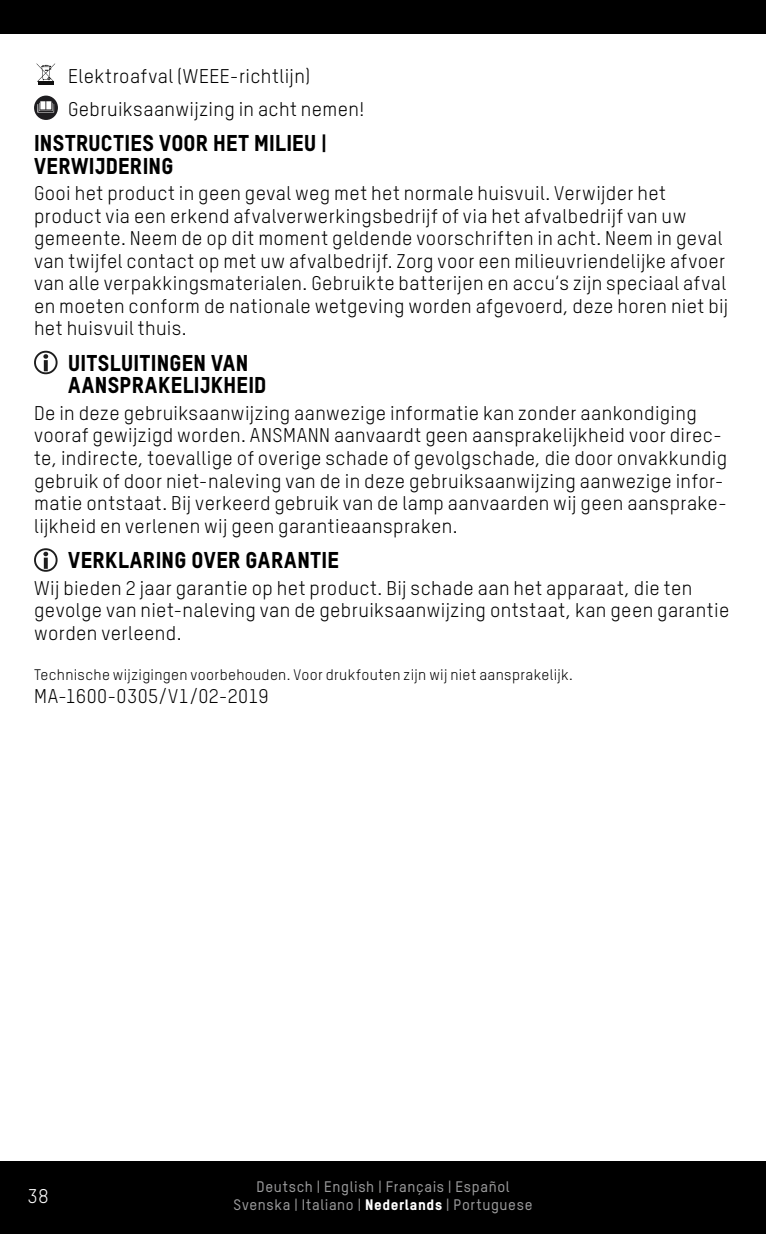
<style>
.page{position:relative;width:766px;height:1234px;background:#fff}
.page>*{position:absolute;margin:0;border:0;box-sizing:border-box;transform-origin:0 0}
.t1{font:800 22.5px/22.5px "TSTARPRO";letter-spacing:.02em;color:#000}
.t2{font:19.5px/22.5px "TSTARPRO";letter-spacing:.02em;color:#000}
.t3{font:19.5px "TSTARPRO";color:#fff}
.t4{font:15px "TSTARPRO";letter-spacing:.02em;color:#000}
.t5{font:500 15px/18px "TSTARPRO";letter-spacing:.045em;color:#9c9c9d;text-align:center}
.s1{font-weight:800;color:#fff}
</style>
<div class="page">
<div style="left:0;top:0;width:765px;height:34px;background:#000"></div>
<div style="left:0;top:1160px;width:765px;height:73px;background:#000"></div>
<svg style="left:37px;top:63px;width:18px;height:19px"></svg>
<hr style="left:38px;top:81px;width:15px;height:4px;background:#101010">
<svg style="left:34px;top:96px;width:24px;height:24px"></svg>
<svg style="left:34px;top:351px;width:24px;height:23px"></svg>
<svg style="left:34px;top:548px;width:24px;height:23px"></svg>
<p class="t2" style="left:68px;top:59px;width:297px;line-height:32.4px">Elektroafval (WEEE-richtlijn)<br>Gebruiksaanwijzing in acht nemen!</p>
<p class="t1" style="left:34px;top:130px;width:294px">INSTRUCTIES VOOR HET MILIEU |<br>VERWIJDERING</p>
<p class="t2" style="left:34px;top:181px;width:695px">Gooi het product in geen geval weg met het normale huisvuil. Verwijder het product via een erkend afvalverwerkingsbedrijf of via het afvalbedrijf van uw gemeente. Neem de op dit moment geldende voorschriften in acht. Neem in geval van twijfel contact op met uw afvalbedrijf. Zorg voor een milieuvriendelijke afvoer van alle verpakkingsmaterialen. Gebruikte batterijen en accu‘s zijn speciaal afval en moeten conform de nationale wetgeving worden afgevoerd, deze horen niet bij het huisvuil thuis.</p>
<p class="t1" style="left:68px;top:350px;width:200px">UITSLUITINGEN VAN<br>AANSPRAKELIJKHEID</p>
<p class="t2" style="left:34px;top:401px;width:694px">De in deze gebruiksaanwijzing aanwezige informatie kan zonder aankondiging vooraf gewijzigd worden. ANSMANN aanvaardt geen aansprakelijkheid voor direc&shy;te, indirecte, toevallige of overige schade of gevolgschade, die door onvakkundig gebruik of door niet-naleving van de in deze gebruiksaanwijzing aanwezige infor&shy;matie ontstaat. Bij verkeerd gebruik van de lamp aanvaarden wij geen aansprake&shy;lijkheid en verlenen wij geen garantieaanspraken.</p>
<p class="t1" style="left:68px;top:547px;width:272px">VERKLARING OVER GARANTIE</p>
<p class="t2" style="left:34px;top:575px;width:696px">Wij bieden 2 jaar garantie op het product. Bij schade aan het apparaat, die ten gevolge van niet-naleving van de gebruiksaanwijzing ontstaat, kan geen garantie worden verleend.</p>
<p class="t4" style="left:34px;top:664px;width:540px">Technische wijzigingen voorbehouden. Voor drukfouten zijn wij niet aansprakelijk.</p>
<p class="t2" style="left:34px;top:683px;width:236px">MA-1600-0305/V1/02-2019</p>
<p class="t3" style="left:28px;top:1183px;width:22px">38</p>
<p class="t5" style="left:233px;top:1177px;width:300px">Deutsch | English | Français | Español<br>Svenska | Italiano | <span class="s1">Nederlands</span> | Portuguese</p>
</div>
